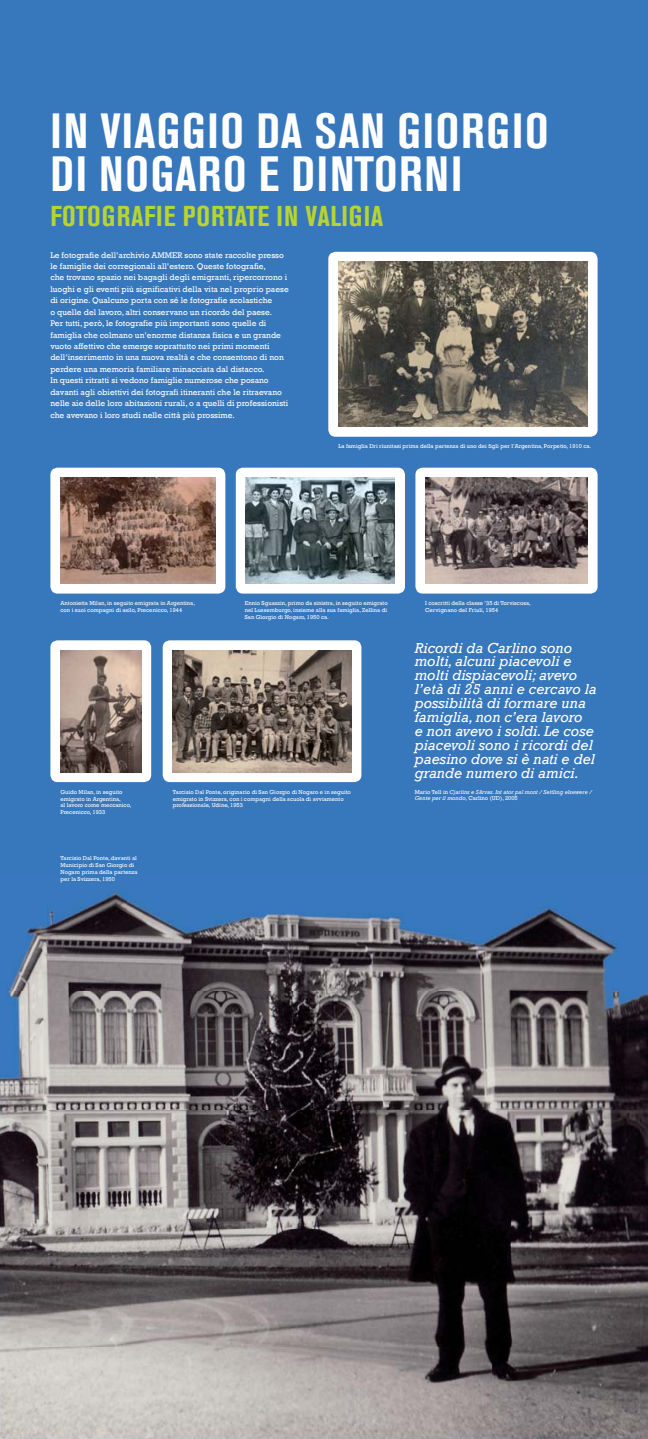
<style>
.page{position:relative;width:648px;height:1439px;background:#fff}
.page>*{position:absolute;margin:0;border:0;box-sizing:border-box;transform-origin:0 0}
.t1{font:700 condensed 49px/43.1px "Akzidenz Grotesk BE";letter-spacing:.035em;color:#fff}
.t2{font:700 condensed 28.53px "Akzidenz Grotesk BE";letter-spacing:.02em;color:#b8d433}
.t3{font:italic 14.88px/13.8px "Rockwell";letter-spacing:.005em;color:#fff}
.t4{font:8.4px/11.4px "Rockwell";color:#fff}
.t5{font:5.77px/6.8px "Rockwell";color:#fff}
.t6{font:italic 5.77px/6.8px "Rockwell";color:#fff}
.s1{font-style:normal}
</style>
<div class="page">
<div style="left:0;top:0;width:647px;height:1438px;background:#3777bc"></div>
<div style="left:50px;top:468px;width:175px;height:125px;background:#fff;border-radius:7px"></div>
<img style="left:60px;top:477px;width:155px;height:106px">
<div style="left:163px;top:640px;width:198px;height:142px;background:#fff;border-radius:7px"></div>
<img style="left:173px;top:650px;width:178px;height:122px">
<div style="left:415px;top:468px;width:182px;height:125px;background:#fff;border-radius:7px"></div>
<img style="left:425px;top:478px;width:162px;height:105px">
<div style="left:328px;top:252px;width:269px;height:185px;background:#fff;border-radius:7px"></div>
<img style="left:338px;top:262px;width:249px;height:165px">
<div style="left:236px;top:468px;width:169px;height:125px;background:#fff;border-radius:7px"></div>
<img style="left:246px;top:478px;width:149px;height:105px">
<div style="left:50px;top:640px;width:101px;height:142px;background:#fff;border-radius:7px"></div>
<img style="left:60px;top:650px;width:81px;height:122px">
<img style="left:0;top:892px;width:647px;height:546px">
<h1 class="t1" style="left:50px;top:114px;width:499px">IN VIAGGIO DA SAN GIORGIO<br>DI NOGARO E DINTORNI</h1>
<h2 class="t2" style="left:50px;top:205px;width:334px">FOTOGRAFIE PORTATE IN VALIGIA</h2>
<p class="t4" style="left:50px;top:249px;width:240px">Le fotografie dell’archivio AMMER sono state raccolte presso le famiglie dei corregionali all’estero. Queste fotografie,<br>che trovano spazio nei bagagli degli emigranti, ripercorrono i luoghi e gli eventi più significativi della vita nel proprio paese di origine. Qualcuno porta con sé le fotografie scolastiche<br>o quelle del lavoro, altri conservano un ricordo del paese.<br>Per tutti, però, le fotografie più importanti sono quelle di famiglia che colmano un’enorme distanza fisica e un grande vuoto affettivo che emerge soprattutto nei primi momenti dell’inserimento in una nuova realtà e che consentono di non perdere una memoria familiare minacciata dal distacco.<br>In questi ritratti si vedono famiglie numerose che posano davanti agli obiettivi dei fotografi itineranti che le ritraevano nelle aie delle loro abitazioni rurali, o a quelli di professionisti che avevano i loro studi nelle città più prossime.</p>
<p class="t5" style="left:338px;top:442px;width:254px">La famiglia Dri riunitasi prima della partenza di uno dei figli per l’Argentina, Porpetto, 1910 ca.</p>
<p class="t5" style="left:60px;top:599px;width:136px">Antonietta Milan, in seguito emigrata in Argentina, con i suoi compagni di asilo, Precenicco, 1944</p>
<p class="t5" style="left:245px;top:599px;width:144px;text-align:justify">Ennio Sguazzin, primo da sinistra, in seguito emigrato nel Lussemburgo, insieme alla sua famiglia, Zellina di San Giorgio di Nogaro, 1950 ca.</p>
<p class="t5" style="left:425px;top:599px;width:107px">I coscritti della classe ’35 di Torviscosa,<br>Cervignano del Friuli, 1954</p>
<p class="t5" style="left:60px;top:788px;width:72px">Guido Milan, in seguito emigrato in Argentina,<br>al lavoro come meccanico,<br>Precenicco, 1933</p>
<p class="t5" style="left:60px;top:855px;width:79px">Tarcisio Dal Ponte, davanti al<br>Municipio di San Giorgio di<br>Nogaro prima della partenza per la Svizzera, 1950</p>
<p class="t5" style="left:173px;top:788px;width:179px">Tarcisio Dal Ponte, originario di San Giorgio di Nogaro e in seguito emigrato in Svizzera, con i compagni della scuola di avviamento professionale, Udine, 1953</p>
<p class="t3" style="left:414px;top:640px;width:183px">Ricordi da Carlino sono molti, alcuni piacevoli e molti dispiacevoli; avevo l’età di 25 anni e cercavo la possibilità di formare una famiglia, non c’era lavoro<br>e non avevo i soldi. Le cose piacevoli sono i ricordi del paesino dove si è nati e del grande numero di amici.</p>
<p class="t6" style="left:414px;top:788px;width:179px"><span class="s1">Mario Tell in</span> Cjarlins e Sârvas. Int ator pal mont / Settling elsewere /<br>Gente per il mondo<span class="s1">, Carlino (UD), 2005</span></p>
</div>
